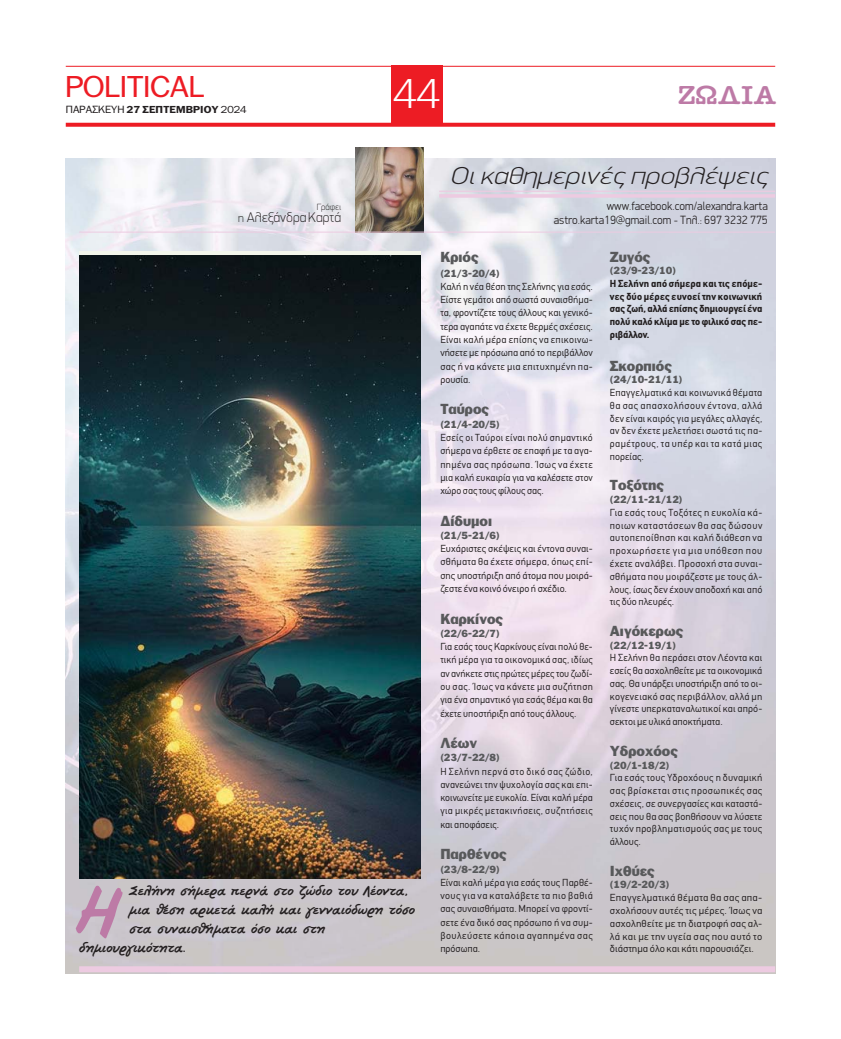
<style>
.page{position:relative;width:841px;height:1039px;background:#fff}
.page>*{position:absolute;margin:0;border:0;box-sizing:border-box;transform-origin:0 0}
.t1{font:60.8px "PF Free Script";color:#bd7aa6;scale:1.1 1}
.t2{font:300 40px "PF Franklin Gothic";color:#fff}
.t3{font:29px "PF Franklin Gothic";color:#ed1c24;scale:1.1 1}
.t4{font:26px "American Type ITC Hel Dm Bd";letter-spacing:.035em;color:#bd7aa6;scale:1.06 1}
.t5{font:italic 100 24.5px "PF Din Display";color:#231f20;scale:1.24 1}
.t6{font:900 14px "PF Franklin Gothic";color:#58595b}
.t7{font:100 14px "PF Din Display";color:#231f20}
.t8{font:12px "PF Free Script";color:#231f20;scale:1.1 1}
.t9{font:300 12px/14px "PF Din Display";color:#231f20;text-align:right;scale:.95 1}
.t10{font:10px/13.3px "CF Din";letter-spacing:.005em;color:#231f20;text-align:justify}
.t11{font:10px/12.8px "CF Din";letter-spacing:.005em;color:#231f20;text-align:justify;scale:1.04 1}
.t12{font:900 10px "PF Franklin Gothic";color:#58595b}
.t13{font:700 10px/12.8px "CF Din";color:#231f20;text-align:justify}
.t14{font:700 9.7px "PF Franklin Gothic";letter-spacing:.01em;color:#231f20;scale:1.1 1}
.t15{font:100 9px "PF Din Display";color:#231f20}
.s1{font-weight:400;font-size:10px}
.s2{font-weight:400}
.s3{font-size:12px}
</style>
<div class="page">
<img style="left:66px;top:158px;width:708px;height:815px">
<div style="left:79px;top:966px;width:695px;height:6px;background:#edcbe1"></div>
<hr style="left:439px;top:191px;width:335px;height:1px;background:#edcbe1">
<hr style="left:439px;top:194px;width:335px;height:4px;background:#edcbe1">
<img style="left:355px;top:148px;width:68px;height:84px">
<img style="left:79px;top:256px;width:341px;height:623px">
<hr style="left:66px;top:66px;width:708px;height:1px;background:#ed1c24">
<svg style="left:66px;top:123px;width:708px;height:4px;background:#ee2b32"></svg>
<div style="left:391px;top:66px;width:51px;height:60px;background:#ed1c24"></div>
<hr style="left:79px;top:232px;width:695px;height:1px;background:#edcbe1">
<h3 class="t3" style="left:66px;top:76px;width:127px">ΡOLITICAL</h3>
<h2 class="t2" style="left:393px;top:71px;width:48px">44</h2>
<h3 class="t4" style="left:677px;top:80px;width:94px">ΖΩΔΙΑ</h3>
<p class="t14" style="left:66px;top:104px;width:166px"><span class="s1">ΠΑΡΑΣΚΕΥΗ</span> 27 ΣΕΠΤΕΜΒΡΙΟΥ <span class="s2">2024</span></p>
<p class="t15" style="left:316px;top:203px;width:26px">Γράφει</p>
<h3 class="t7" style="left:238px;top:211px;width:104px"><span class="s3">η</span> Αλεξάνδρα Καρτά</h3>
<h1 class="t1" style="left:79px;top:876px;width:38px">Η</h1>
<p class="t8" style="left:129px;top:883px;width:254px">Σελήνη σήμερα περνά στο ζώδιο του Λέοντα,</p>
<p class="t8" style="left:129px;top:902px;width:261px">μια θέση αρκετά καλή και γενναιόδωρη τόσο</p>
<p class="t8" style="left:129px;top:921px;width:179px">στα συναισθήματα όσο και στη</p>
<p class="t8" style="left:79px;top:940px;width:99px">δημιουργικότητα.</p>
<h3 class="t5" style="left:450px;top:161px;width:257px">Oι καθημερινές προβλέψεις</h3>
<p class="t9" style="left:553px;top:200px;width:226px">www.facebook.com/alexandra.karta astro.karta19@gmail.com - Τηλ.: 697 3232 775</p>
<h3 class="t6" style="left:440px;top:249px;width:40px">Κριός</h3>
<p class="t12" style="left:440px;top:267px;width:61px">(21/3-20/4)</p>
<p class="t10" style="left:440px;top:281px;width:154px">Καλή η νέα θέση της Σελήνης για εσάς.<br>Είστε γεμάτοι από σωστά συναισθήμα&shy;τα, φροντίζετε τους άλλους και γενικό&shy;τερα αγαπάτε να έχετε θερμές σχέσεις.<br>Είναι καλή μέρα επίσης να επικοινω&shy;νήσετε με πρόσωπα από το περιβάλλον σας ή να κάνετε μια επιτυχημένη πα&shy;ρουσία.</p>
<h3 class="t6" style="left:440px;top:401px;width:50px">Ταύρος</h3>
<p class="t12" style="left:440px;top:418px;width:61px">(21/4-20/5)</p>
<p class="t10" style="left:440px;top:432px;width:154px">Εσείς οι Ταύροι είναι πολύ σημαντικό σήμερα να έρθετε σε επαφή με τα αγα&shy;πημένα σας πρόσωπα. Ίσως να έχετε μια καλή ευκαιρία για να καλέσετε στον χώρο σας τους φίλους σας.</p>
<h3 class="t6" style="left:440px;top:512px;width:53px">Δίδυμοι</h3>
<p class="t12" style="left:440px;top:529px;width:61px">(21/5-21/6)</p>
<p class="t10" style="left:440px;top:543px;width:154px">Ευχάριστες σκέψεις και έντονα συναι&shy;σθήματα θα έχετε σήμερα, όπως επί&shy;σης υποστήριξη από άτομα που μοιρά&shy;ζεστε ένα κοινό όνειρο ή σχέδιο.</p>
<h3 class="t6" style="left:440px;top:610px;width:64px">Καρκίνος</h3>
<p class="t12" style="left:440px;top:627px;width:61px">(22/6-22/7)</p>
<p class="t10" style="left:440px;top:641px;width:154px">Για εσάς τους Καρκίνους είναι πολύ θε&shy;τική μέρα για τα οικονομικά σας, ιδίως αν ανήκετε στις πρώτες μέρες του ζωδί&shy;ου σας. Ίσως να κάνετε μια συζήτηση για ένα σημαντικό για εσάς θέμα και θα έχετε υποστήριξη από τους άλλους.</p>
<h3 class="t6" style="left:440px;top:734px;width:38px">Λέων</h3>
<p class="t12" style="left:440px;top:751px;width:61px">(23/7-22/8)</p>
<p class="t10" style="left:440px;top:765px;width:154px">Η Σελήνη περνά στο δικό σας ζώδιο, ανανεώνει την ψυχολογία σας και επι&shy;κοινωνείτε με ευκολία. Είναι καλή μέρα για μικρές μετακινήσεις, συζητήσεις και αποφάσεις.</p>
<h3 class="t6" style="left:440px;top:845px;width:68px">Παρθένος</h3>
<p class="t12" style="left:440px;top:863px;width:61px">(23/8-22/9)</p>
<p class="t10" style="left:440px;top:876px;width:154px">Είναι καλή μέρα για εσάς τους Παρθέ&shy;νους για να καταλάβετε τα πιο βαθιά σας συναισθήματα. Μπορεί να φροντί&shy;σετε ένα δικό σας πρόσωπο ή να συμ&shy;βουλεύσετε κάποια αγαπημένα σας πρόσωπα.</p>
<h3 class="t6" style="left:609px;top:249px;width:42px">Ζυγός</h3>
<p class="t12" style="left:609px;top:264px;width:67px">(23/9-23/10)</p>
<p class="t13" style="left:609px;top:278px;width:154px">Η Σελήνη από σήμερα και τις επόμε&shy;νες δύο μέρες ευνοεί την κοινωνική σας ζωή, αλλά επίσης δημιουργεί ένα πολύ καλό κλίμα με το φιλικό σας πε&shy;ριβάλλον.</p>
<h3 class="t6" style="left:609px;top:357px;width:64px">Σκορπιός</h3>
<p class="t12" style="left:609px;top:373px;width:74px">(24/10-21/11)</p>
<p class="t10" style="left:609px;top:387px;width:154px;line-height:12.8px">Επαγγελματικά και κοινωνικά θέματα θα σας απασχολήσουν έντονα, αλλά δεν είναι καιρός για μεγάλες αλλαγές, αν δεν έχετε μελετήσει σωστά τις πα&shy;ραμέτρους, τα υπέρ και τα κατά μιας πορείας.</p>
<h3 class="t6" style="left:609px;top:477px;width:56px">Τοξότης</h3>
<p class="t12" style="left:609px;top:493px;width:74px">(22/11-21/12)</p>
<p class="t10" style="left:609px;top:507px;width:154px;line-height:12.8px">Για εσάς τους Τοξότες η ευκολία κά&shy;ποιων καταστάσεων θα σας δώσουν αυτοπεποίθηση και καλή διάθεση να προχωρήσετε για μια υπόθεση που έχετε αναλάβει. Προσοχή στα συναι&shy;σθήματα που μοιράζεστε με τους άλ&shy;λους, ίσως δεν έχουν αποδοχή και από τις δύο πλευρές.</p>
<h3 class="t6" style="left:609px;top:622px;width:75px">Αιγόκερως</h3>
<p class="t12" style="left:609px;top:639px;width:67px">(22/12-19/1)</p>
<p class="t10" style="left:609px;top:652px;width:154px;line-height:12.8px">Η Σελήνη θα περάσει στον Λέοντα και εσείς θα ασχοληθείτε με τα οικονομικά σας. Θα υπάρξει υποστήριξη από το οι&shy;κογενειακό σας περιβάλλον, αλλά μη γίνεστε υπερκαταναλωτικοί και απρό&shy;σεκτοι με υλικά αποκτήματα.</p>
<h3 class="t6" style="left:609px;top:742px;width:70px">Υδροχόος</h3>
<p class="t12" style="left:609px;top:759px;width:61px">(20/1-18/2)</p>
<p class="t10" style="left:609px;top:772px;width:154px;line-height:12.8px">Για εσάς τους Υδροχόους η δυναμική σας βρίσκεται στις προσωπικές σας σχέσεις, σε συνεργασίες και καταστά&shy;σεις που θα σας βοηθήσουν να λύσετε τυχόν προβληματισμούς σας με τους άλλους.</p>
<h3 class="t6" style="left:609px;top:862px;width:46px">Ιχθύες</h3>
<p class="t12" style="left:609px;top:878px;width:61px">(19/2-20/3)</p>
<p class="t11" style="left:609px;top:892px;width:148px">Επαγγελματικά θέματα θα σας απα&shy;σχολήσουν αυτές τις μέρες. Ίσως να ασχοληθείτε με τη διατροφή σας αλ&shy;λά και με την υγεία σας που αυτό το διάστημα όλο και κάτι παρουσιάζει.</p>
</div>
